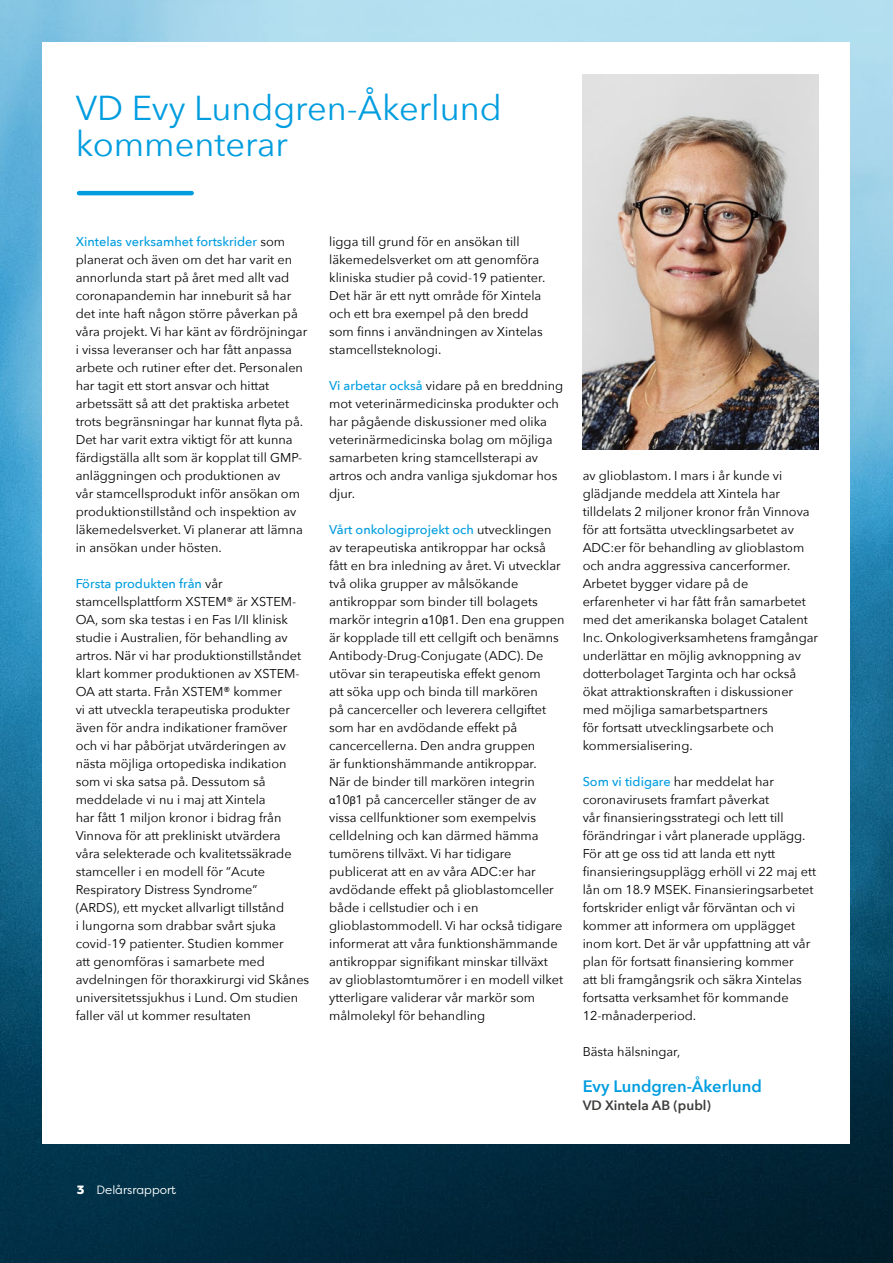
<style>
.page{position:relative;width:893px;height:1263px;background:#fff}
.page>*{position:absolute;margin:0;border:0;box-sizing:border-box;transform-origin:0 0}
.t1{font:34.5px/36px "Avenir Next";color:#009ddf}
.t2{font:600 16.5px "Avenir Next";color:#009ddf}
.t3{font:600 13.5px "Avenir Next";color:#3c3c3b}
.Normal_VD_ord{font:12.75px/18px "Avenir Next";color:#000}
.Normal_VD_ord-2{font:500 12.75px "Avenir Next";color:#009ddf}
.t4{font:12px "Filson Pro";color:#fff}
.s1{font-weight:500;color:#009ddf}
.s2{font-size:11.4px}
.s3{font-weight:400;color:#000}
.s4{font-weight:900}
</style>
<div class="page">
<img style="left:0;top:0;width:893px;height:1263px">
<div style="left:43px;top:43px;width:807px;height:1101px;background:#fff"></div>
<img style="left:583px;top:74px;width:235px;height:376px">
<hr style="left:79px;top:191px;width:113px;height:4px;background:#009ddf">
<h1 class="t1" style="left:76px;top:89px;width:428px">VD Evy Lundgren-Åkerlund kommenterar</h1>
<p class="Normal_VD_ord" style="left:76px;top:232px;width:233px"><span class="s1">Xintelas verksamhet fortskrider</span> som planerat och även om det har varit en annorlunda start på året med allt vad coronapandemin har inneburit så har det inte haft någon större påverkan på våra projekt. Vi har känt av fördröjningar i vissa leveranser och har fått anpassa arbete och rutiner efter det. Personalen har tagit ett stort ansvar och hittat arbetssätt så att det praktiska arbetet trots begränsningar har kunnat flyta på.<br>Det har varit extra viktigt för att kunna färdigställa allt som är kopplat till GMP&shy;anläggningen och produktionen av<br>vår stamcellsprodukt inför ansökan om produktionstillstånd och inspektion av läkemedelsverket. Vi planerar att lämna in ansökan under hösten.</p>
<p class="Normal_VD_ord" style="left:76px;top:574px;width:235px"><span class="s1">Första produkten från</span> vår stamcellsplattform XSTEM<span class="s2">®</span> är XSTEM-OA, som ska testas i en Fas I/II klinisk studie i Australien, för behandling av artros. När vi har produktionstillståndet klart kommer produktionen av XSTEM-OA att starta. Från XSTEM<span class="s2">®</span> kommer<br>vi att utveckla terapeutiska produkter även för andra indikationer framöver och vi har påbörjat utvärderingen av nästa möjliga ortopediska indikation som vi ska satsa på. Dessutom så meddelade vi nu i maj att Xintela<br>har fått 1 miljon kronor i bidrag från Vinnova för att prekliniskt utvärdera<br>våra selekterade och kvalitetssäkrade stamceller i en modell för ”Acute Respiratory Distress Syndrome”<br>(ARDS), ett mycket allvarligt tillstånd<br>i lungorna som drabbar svårt sjuka covid-19 patienter. Studien kommer<br>att genomföras i samarbete med avdelningen för thoraxkirurgi vid Skånes universitetssjukhus i Lund. Om studien faller väl ut kommer resultaten</p>
<p class="Normal_VD_ord" style="left:329px;top:232px;width:218px">ligga till grund för en ansökan till läkemedelsverket om att genomföra kliniska studier på covid-19 patienter.<br>Det här är ett nytt område för Xintela och ett bra exempel på den bredd som finns i användningen av Xintelas stamcellsteknologi.</p>
<p class="Normal_VD_ord" style="left:329px;top:376px;width:236px"><span class="s1">Vi arbetar också</span> vidare på en breddning mot veterinärmedicinska produkter och har pågående diskussioner med olika veterinärmedicinska bolag om möjliga samarbeten kring stamcellsterapi av artros och andra vanliga sjukdomar hos djur.</p>
<p class="Normal_VD_ord-2" style="left:329px;top:519px;width:224px">Vårt onkologiprojekt och <span class="s3">utvecklingen</span></p>
<p class="Normal_VD_ord" style="left:329px;top:538px;width:218px">av terapeutiska antikroppar har också</p>
<p class="Normal_VD_ord" style="left:329px;top:556px;width:233px">fått en bra inledning av året. Vi utvecklar</p>
<p class="Normal_VD_ord" style="left:329px;top:574px;width:191px">två olika grupper av målsökande</p>
<p class="Normal_VD_ord" style="left:329px;top:592px;width:210px">antikroppar som binder till bolagets</p>
<p class="Normal_VD_ord" style="left:329px;top:610px;width:237px">markör integrin 10 1. Den ena gruppen</p>
<p class="Normal_VD_ord" style="left:329px;top:628px;width:231px">är kopplade till ett cellgift och benämns</p>
<p class="Normal_VD_ord" style="left:329px;top:646px;width:216px">Antibody-Drug-Conjugate (ADC). De</p>
<p class="Normal_VD_ord" style="left:329px;top:664px;width:213px">utövar sin terapeutiska effekt genom</p>
<p class="Normal_VD_ord" style="left:329px;top:682px;width:210px">att söka upp och binda till markören</p>
<p class="Normal_VD_ord" style="left:329px;top:700px;width:219px">på cancerceller och leverera cellgiftet</p>
<p class="Normal_VD_ord" style="left:329px;top:718px;width:190px">som har en avdödande effekt på</p>
<p class="Normal_VD_ord" style="left:329px;top:736px;width:208px">cancercellerna. Den andra gruppen</p>
<p class="Normal_VD_ord" style="left:329px;top:754px;width:209px">är funktionshämmande antikroppar.</p>
<p class="Normal_VD_ord" style="left:329px;top:772px;width:207px">När de binder till markören integrin</p>
<p class="Normal_VD_ord" style="left:335px;top:790px;width:203px">10 1 på cancerceller stänger de av</p>
<p class="Normal_VD_ord" style="left:329px;top:808px;width:208px">vissa cellfunktioner som exempelvis</p>
<p class="Normal_VD_ord" style="left:329px;top:826px;width:211px">celldelning och kan därmed hämma</p>
<p class="Normal_VD_ord" style="left:329px;top:844px;width:184px">tumörens tillväxt. Vi har tidigare</p>
<p class="Normal_VD_ord" style="left:329px;top:862px;width:208px">publicerat att en av våra ADC:er har</p>
<p class="Normal_VD_ord" style="left:329px;top:880px;width:226px">avdödande effekt på glioblastomceller</p>
<p class="Normal_VD_ord" style="left:329px;top:898px;width:151px">både i cellstudier och i en</p>
<p class="Normal_VD_ord" style="left:329px;top:916px;width:235px">glioblastommodell. Vi har också tidigare</p>
<p class="Normal_VD_ord" style="left:329px;top:934px;width:230px">informerat att våra funktionshämmande</p>
<p class="Normal_VD_ord" style="left:329px;top:952px;width:220px">antikroppar signifikant minskar tillväxt</p>
<p class="Normal_VD_ord" style="left:329px;top:970px;width:235px">av glioblastomtumörer i en modell vilket</p>
<p class="Normal_VD_ord" style="left:329px;top:988px;width:208px">ytterligare validerar vår markör som</p>
<p class="Normal_VD_ord" style="left:329px;top:1006px;width:158px">målmolekyl för behandling</p>
<p class="Normal_VD_ord" style="left:583px;top:466px;width:237px">av glioblastom. I mars i år kunde vi glädjande meddela att Xintela har tilldelats 2 miljoner kronor från Vinnova för att fortsätta utvecklingsarbetet av ADC:er för behandling av glioblastom och andra aggressiva cancerformer.<br>Arbetet bygger vidare på de erfarenheter vi har fått från samarbetet med det amerikanska bolaget Catalent Inc. Onkologiverksamhetens framgångar underlättar en möjlig avknoppning av dotterbolaget Targinta och har också ökat attraktionskraften i diskussioner med möjliga samarbetspartners<br>för fortsatt utvecklingsarbete och kommersialisering.</p>
<p class="Normal_VD_ord" style="left:583px;top:772px;width:235px"><span class="s1">Som vi tidigare</span> har meddelat har coronavirusets framfart påverkat<br>vår finansieringsstrategi och lett till förändringar i vårt planerade upplägg.<br>För att ge oss tid att landa ett nytt finansieringsupplägg erhöll vi 22 maj ett lån om 18.9 MSEK. Finansieringsarbetet fortskrider enligt vår förväntan och vi kommer att informera om upplägget inom kort. Det är vår uppfattning att vår plan för fortsatt finansiering kommer<br>att bli framgångsrik och säkra Xintelas fortsatta verksamhet för kommande 12-månaderperiod.</p>
<p class="Normal_VD_ord" style="left:583px;top:1042px;width:99px">Bästa hälsningar,</p>
<p class="t2" style="left:583px;top:1072px;width:181px">Evy Lundgren-Åkerlund</p>
<h4 class="t3" style="left:583px;top:1094px;width:130px">VD Xintela AB (publ)</h4>
<p class="t4" style="left:77px;top:1181px;width:101px"><span class="s4">3</span> Delårsrapport</p>
</div>
